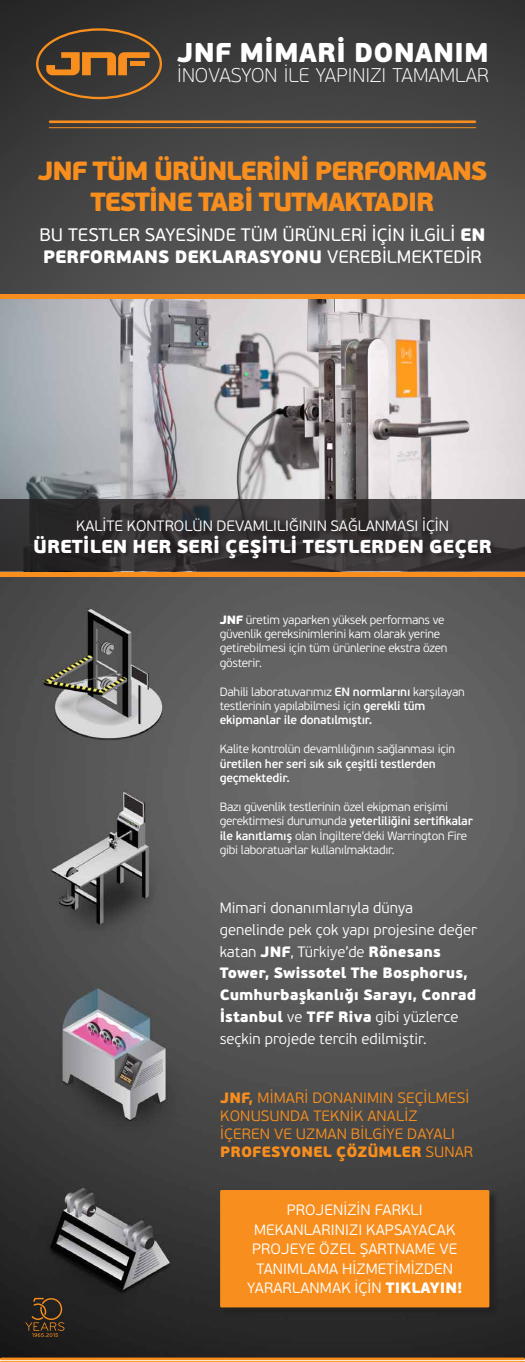
<style>
.page{position:relative;width:525px;height:1362px;background:#fff}
.page>*{position:absolute;margin:0;border:0;box-sizing:border-box;transform-origin:0 0}
.t1{font:900 27.15px "PF Beau Sans Pro";color:#fff}
.t2{font:900 26.25px/31.5px "PF Beau Sans Pro";letter-spacing:-.05em;color:#f78e1e;text-align:center}
.t3{font:100 19.65px "PF Beau Sans Pro";color:#fff}
.t4{font:900 18.75px "PF Beau Sans Pro";color:#fff}
.t5{font:18px/21.6px "PF Beau Sans Pro";color:#fff}
.t6{font:300 15px/21.8px "PF Beau Sans Pro";letter-spacing:.01em;color:#fff}
.t7{font:300 15px/18px "PF Beau Sans Pro";letter-spacing:.01em;color:#f78e1e}
.t8{font:900 15px "PF Beau Sans Pro";letter-spacing:.01em;color:#f78e1e}
.t9{font:300 12px/14.4px "PF Beau Sans Pro";letter-spacing:-.02em;color:#fff}
.t10{font:600 12px/14.4px "PF Beau Sans Pro";letter-spacing:-.02em;color:#fff}
.s1{font-weight:900}
.s2{font-weight:600}
.s3{font-weight:300}
</style>
<div class="page">
<img style="left:0;top:0;width:525px;height:294px">
<img style="left:0;top:576px;width:525px;height:782px">
<div style="left:221px;top:1190px;width:278px;height:126px;background:#231f20;opacity:.75"></div>
<div style="left:220px;top:1189px;width:269px;height:118px;background:#f78e1e;border-radius:2px"></div>
<svg style="left:36px;top:28px;width:126px;height:71px;background:#60482e"></svg>
<svg style="left:26px;top:1297px;width:38px;height:40px;background:#43311e"></svg>
<hr style="left:0;top:1360px;width:525px;height:1px;background:#f78e1e">
<hr style="left:1px;top:1357px;width:523px;height:2px;background:#f78e1e">
<hr style="left:49px;top:127px;width:427px;height:1px;background:#f78e1e">
<hr style="left:50px;top:120px;width:425px;height:3px;background:#f78e1e">
<div style="left:0;top:294px;width:525px;height:282px;background:#f78e1e"></div>
<img style="left:0;top:299px;width:525px;height:201px">
<svg style="left:0;top:500px;width:525px;height:71px;background:#383436"></svg>
<div style="left:35px;top:517px;width:462px;height:46px;background:#231f20;opacity:.5"></div>
<h1 class="t1" style="left:177px;top:35px;width:313px">JNF MİMARİ DONANIM</h1>
<h3 class="t3" style="left:177px;top:64px;width:313px">İNOVASYON İLE YAPINIZI TAMAMLAR</h3>
<h2 class="t2" style="left:38px;top:155px;width:451px">JNF TÜM ÜRÜNLERİNİ PERFORMANS<br>TESTİNE TABİ TUTMAKTADIR</h2>
<h3 class="t5" style="left:39px;top:224px;width:448px">BU TESTLER SAYESİNDE TÜM ÜRÜNLERİ İÇİN İLGİLİ <span class="s1">EN<br>PERFORMANS DEKLARASYONU</span> VEREBİLMEKTEDİR</h3>
<p class="t6" style="left:76px;top:514px;width:374px">Kalite kontrolün devamlılığının sağlanması i çi n</p>
<h3 class="t4" style="left:33px;top:534px;width:13px">üretilen</h3>
<h3 class="t4" style="left:133px;top:534px;width:56px">her seri</h3>
<h3 class="t4" style="left:225px;top:534px;width:46px">çeşitli</h3>
<h3 class="t4" style="left:303px;top:534px;width:13px">testlerden</h3>
<h3 class="t4" style="left:429px;top:534px;width:64px">geçER</h3>
<p class="t9" style="left:220px;top:612px;width:229px"><span class="s1">JNF</span> üretim yaparken yüksek performans ve güvenlik gereksinimlerini kam olarak yerine getirebilmesi için tüm ürünlerine ekstra özen gösterir.</p>
<p class="t9" style="left:220px;top:684px;width:247px">Dahili laboratuvarımız <span class="s2">EN normlarını</span> karşılayan testlerinin yapılabilmesi için <span class="s2">gerekli tüm ekipmanlar ile donatılmıştır.</span></p>
<p class="t9" style="left:220px;top:742px;width:237px">Kalite kontrolün devamlılığının sağlanması için</p>
<p class="t10" style="left:220px;top:756px;width:218px">üretilen her seri sık sık çeşitli testlerden geçmektedir.</p>
<p class="t9" style="left:220px;top:799px;width:255px">Bazı güvenlik testlerinin özel ekipman erişimi gerektirmesi durumunda <span class="s2">yeterliliğini sertifikalar ile kanıtlamış</span> olan İngiltere’deki Warrington Fire gibi laboratuarlar kullanılmaktadır.</p>
<p class="t6" style="left:220px;top:897px;width:259px">Mimari donanımlarıyla dünya genelinde pek çok yapı projesine değer katan <span class="s1">JNF</span>, Türkiye’de <span class="s1">Rönesans Tower, Swissotel The Bosphorus, Cumhurbaşkanlığı Sarayı, Conrad İstanbul</span> ve <span class="s1">TFF Riva</span> gibi yüzlerce seçkin projede tercih edilmiştir.</p>
<p class="t8" style="left:220px;top:1087px;width:47px">JNF, <span class="s3">mim</span></p>
<p class="t7" style="left:220px;top:1088px;width:248px;text-indent:66px">ari donanıMIN seçi lmesi konusunda teknik analiz<br>i çeren ve uzman bi lgiye dayalı</p>
<p class="t8" style="left:220px;top:1141px;width:12px">profesyonel</p>
<p class="t8" style="left:336px;top:1141px;width:43px">çözümler</p>
<p class="t7" style="left:425px;top:1142px;width:48px">sunaR</p>
<p class="t6" style="left:252px;top:1200px;width:207px;line-height:19.5px;text-indent:35px">Projenizi n farklı mekanlarınızı kapsayacak projeye özel şartname ve tanımlama hizmetimi</p>
<p class="t6" style="left:247px;top:1259px;width:217px;line-height:19.5px;text-indent:168px">zden yararlanmak i çi n <span class="s1">TIKLAYIN!</span></p>
</div>
